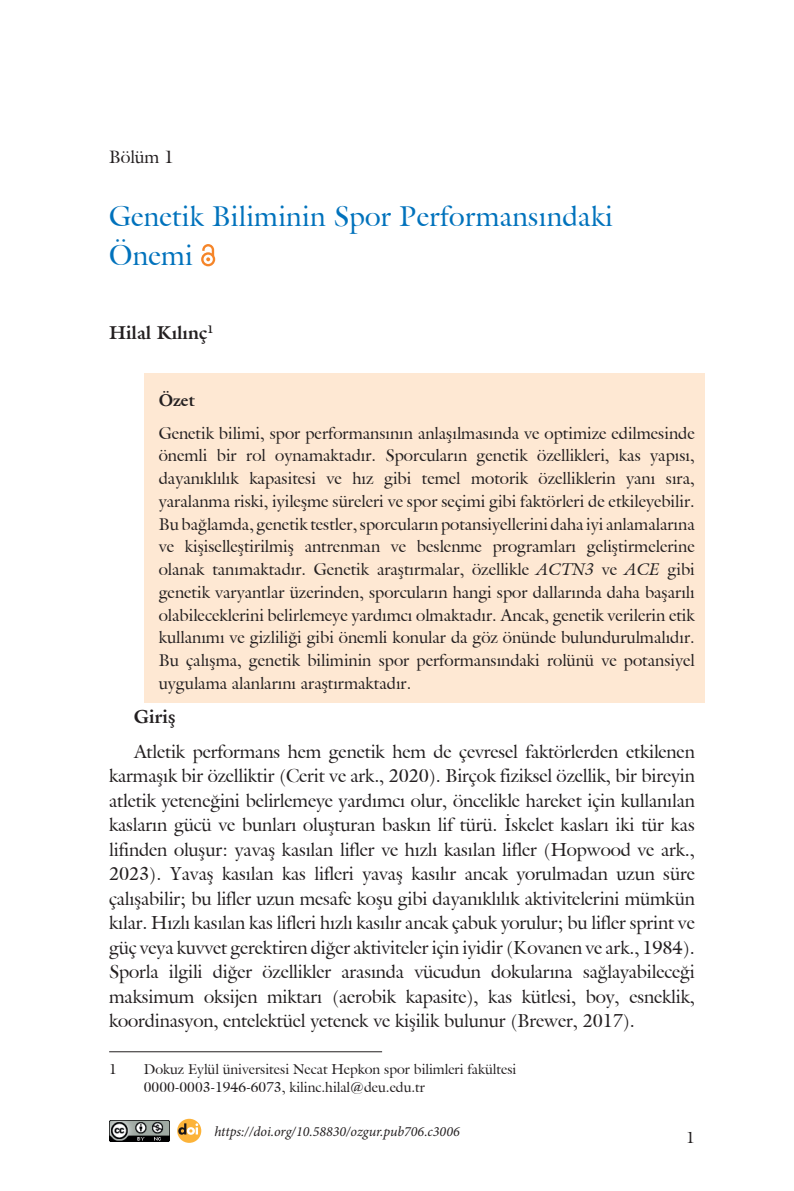
<style>
.page{position:relative;width:794px;height:1191px;background:#fff}
.page>*{position:absolute;margin:0;border:0;box-sizing:border-box;transform-origin:0 0}
.t1{font:28px/38.5px "Galliard IT Cby BT";letter-spacing:.01em;color:#0072bc}
.t2{font:18.38px/24.5px "Galliard IT Cby BT";letter-spacing:-.005em;color:#231f20;text-align:justify}
.t3{font:700 18.38px "Galliard IT Cby BT";color:#231f20}
.t4{font:17.5px "Galliard IT Cby BT";color:#231f20}
.t5{font:16.62px/22.8px "Galliard IT Cby BT";color:#231f20;text-align:justify}
.t6{font:700 16.62px "Galliard IT Cby BT";color:#231f20}
.t7{font:15.75px "Galliard IT Cby BT";color:#231f20}
.t8{font:14px/17.5px "Galliard IT Cby BT";color:#231f20}
.t9{font:italic 14px "Minion Pro";color:#231f20}
.s1{font-style:italic}
</style>
<div class="page">
<div style="left:144px;top:373px;width:560px;height:47px;background:#fee8d3"></div>
<div style="left:144px;top:406px;width:560px;height:297px;background:#fee8d3"></div>
<svg style="left:201px;top:244px;width:14px;height:22px"></svg>
<hr style="left:109px;top:1051px;width:273px;height:1px;background:#231f20">
<img style="left:109px;top:1120px;width:60px;height:21px">
<svg style="left:177px;top:1118px;width:24px;height:24px"></svg>
<svg style="left:178px;top:1123px;width:20px;height:11px"></svg>
<p class="t4" style="left:109px;top:145px;width:66px">Bölüm 1</p>
<h1 class="t1" style="left:109px;top:197px;width:505px">Genetik Biliminin Spor Performansındaki<br>Önemi</h1>
<p class="t3" style="left:109px;top:320px;width:106px">Hilal Kılınç<sup>1</sup></p>
<p class="t6" style="left:159px;top:389px;width:38px">Özet</p>
<p class="t5" style="left:159px;top:421px;width:537px">Genetik bilimi, spor performansının anlaşılmasında ve optimize edilmesinde önemli bir rol oynamaktadır. Sporcuların genetik özellikleri, kas yapısı, dayanıklılık kapasitesi ve hız gibi temel motorik özelliklerin yanı sıra, yaralanma riski, iyileşme süreleri ve spor seçimi gibi faktörleri de etkileyebilir.<br>Bu bağlamda, genetik testler, sporcuların potansiyellerini daha iyi anlamalarına ve kişiselleştirilmiş antrenman ve beslenme programları geliştirmelerine olanak tanımaktadır. Genetik araştırmalar, özellikle <span class="s1">ACTN3</span> ve <span class="s1">ACE</span> gibi genetik varyantlar üzerinden, sporcuların hangi spor dallarında daha başarılı olabileceklerini belirlemeye yardımcı olmaktadır. Ancak, genetik verilerin etik kullanımı ve gizliliği gibi önemli konular da göz önünde bulundurulmalıdır.<br>Bu çalışma, genetik biliminin spor performansındaki rolünü ve potansiyel uygulama alanlarını araştırmaktadır.</p>
<p class="t3" style="left:134px;top:705px;width:43px">Giriş</p>
<p class="t2" style="left:109px;top:739px;width:587px;text-indent:25px">Atletik performans hem genetik hem de çevresel faktörlerden etkilenen karmaşık bir özelliktir (Cerit ve ark., 2020). Birçok fiziksel özellik, bir bireyin atletik yeteneğini belirlemeye yardımcı olur, öncelikle hareket için kullanılan kasların gücü ve bunları oluşturan baskın lif türü. İskelet kasları iki tür kas lifinden oluşur: yavaş kasılan lifler ve hızlı kasılan lifler (Hopwood ve ark., 2023). Yavaş kasılan kas lifleri yavaş kasılır ancak yorulmadan uzun süre çalışabilir; bu lifler uzun mesafe koşu gibi dayanıklılık aktivitelerini mümkün kılar. Hızlı kasılan kas lifleri hızlı kasılır ancak çabuk yorulur; bu lifler sprint ve güç veya kuvvet gerektiren diğer aktiviteler için iyidir (Kovanen ve ark., 1984).<br>Sporla ilgili diğer özellikler arasında vücudun dokularına sağlayabileceği maksimum oksijen miktarı (aerobik kapasite), kas kütlesi, boy, esneklik, koordinasyon, entelektüel yetenek ve kişilik bulunur (Brewer, 2017).</p>
<p class="t8" style="left:109px;top:1060px;width:9px">1</p>
<p class="t8" style="left:144px;top:1060px;width:374px">Dokuz Eylül üniversitesi Necat Hepkon spor bilimleri fakültesi<br>0000-0003-1946-6073, kilinc.hilal@deu.edu.tr</p>
<p class="t9" style="left:214px;top:1121px;width:247px">https://doi.org/10.58830/ozgur.pub706.c3006</p>
<p class="t7" style="left:686px;top:1127px;width:10px">1</p>
</div>
